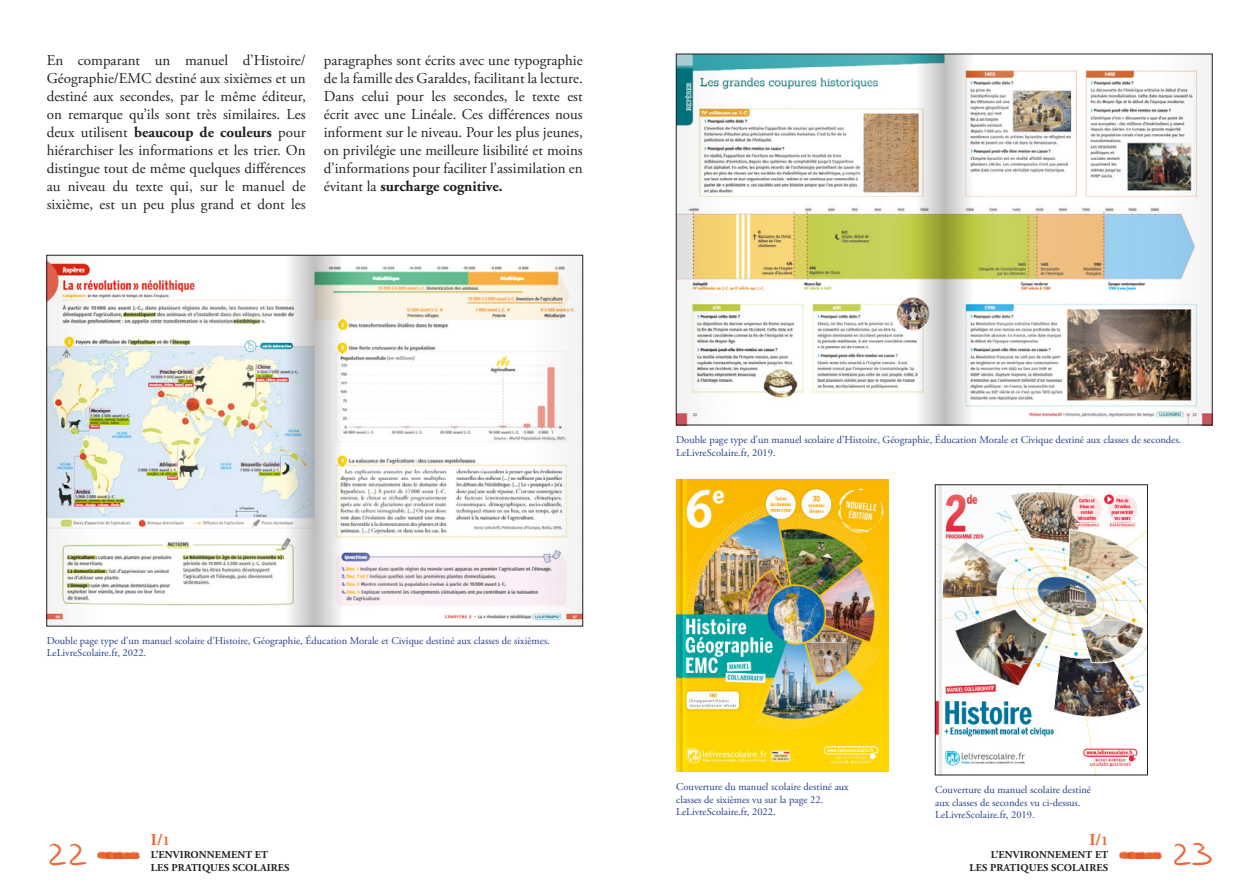
<style>
.page{position:relative;width:1259px;height:893px;background:#fff}
.page>*{position:absolute;margin:0;border:0;box-sizing:border-box;transform-origin:0 0}
.t1{font:19.5px "Typo Mmoire";color:#f26537}
.t2{font:700 16.5px "Adobe Garamond Pro";color:#f26537}
.Texte{font:15px/18px "Adobe Garamond Pro";color:#231f20;text-align:justify}
.Légende_img{font:10.5px/12.6px "Adobe Garamond Pro";color:#253f8e}
.t3{font:700 10.5px/12.6px "Adobe Garamond Pro";letter-spacing:.015em;color:#231f20;text-align:right}
.s1{font-weight:700}
.s2{font-size:13.5px}
</style>
<div class="page">
<img style="left:1120px;top:851px;width:41px;height:7px">
<img style="left:98px;top:851px;width:41px;height:7px">
<img style="left:49px;top:257px;width:532px;height:367px">
<img style="left:678px;top:56px;width:532px;height:367px">
<img style="left:937px;top:487px;width:208px;height:286px">
<img style="left:676px;top:480px;width:212px;height:292px">
<p class="Texte" style="left:47px;top:52px;width:260px">En comparant un manuel d’Histoire/ Géographie/EMC destiné aux sixièmes et un destiné aux secondes, par le même éditeur, on remarque qu’ils sont très similaires. Les deux utilisent <span class="s1">beaucoup de couleurs</span> pour hiérarchiser les informations et les trier. On distingue tout de même quelques différences au niveau du texte qui, sur le manuel de sixième, est un peu plus grand et dont les</p>
<p class="Texte" style="left:324px;top:52px;width:260px">paragraphes sont écrits avec une typographie de la famille des Garaldes, facilitant la lecture.<br>Dans celui pour les secondes, le texte est écrit avec une Linéale. Ces différences nous informent sur le niveau. Pour les plus jeunes, on privilégie une meilleure lisibilité et moins d’informations pour faciliter l’assimilation en évitant la <span class="s1">surcharge cognitive.</span></p>
<p class="Légende_img" style="left:47px;top:635px;width:505px">Double page type d’un manuel scolaire d’Histoire, Géographie, Éducation Morale et Civique destiné aux classes de sixièmes.</p>
<p class="Légende_img" style="left:47px;top:647px;width:101px">LeLivreScolaire.fr, 2022.</p>
<p class="Légende_img" style="left:676px;top:434px;width:507px">Double page type d’un manuel scolaire d’Histoire, Géographie, Éducation Morale et Civique destiné aux classes de secondes.</p>
<p class="Légende_img" style="left:676px;top:447px;width:101px">LeLivreScolaire.fr, 2019.</p>
<p class="Légende_img" style="left:676px;top:781px;width:174px">Couverture du manuel scolaire destiné aux classes de sixièmes vu sur la page 22.</p>
<p class="Légende_img" style="left:676px;top:806px;width:101px">LeLivreScolaire.fr, 2022.</p>
<p class="Légende_img" style="left:935px;top:784px;width:157px">Couverture du manuel scolaire destiné aux classes de secondes vu ci-dessus.</p>
<p class="Légende_img" style="left:935px;top:809px;width:101px">LeLivreScolaire.fr, 2019.</p>
<p class="t2" style="left:151px;top:831px;width:20px">I/<span class="s2">1</span></p>
<p class="t3" style="left:151px;top:849px;width:140px;text-align:left">L’ENVIRONNEMENT ET<br>LES PRATIQUES SCOLAIRES</p>
<p class="t2" style="left:1089px;top:831px;width:20px">I/<span class="s2">1</span></p>
<p class="t3" style="left:969px;top:849px;width:140px">L’ENVIRONNEMENT ET<br>LES PRATIQUES SCOLAIRES</p>
<h1 class="t1" style="left:47px;top:841px;width:42px">22</h1>
<h1 class="t1" style="left:1171px;top:841px;width:42px">23</h1>
</div>
